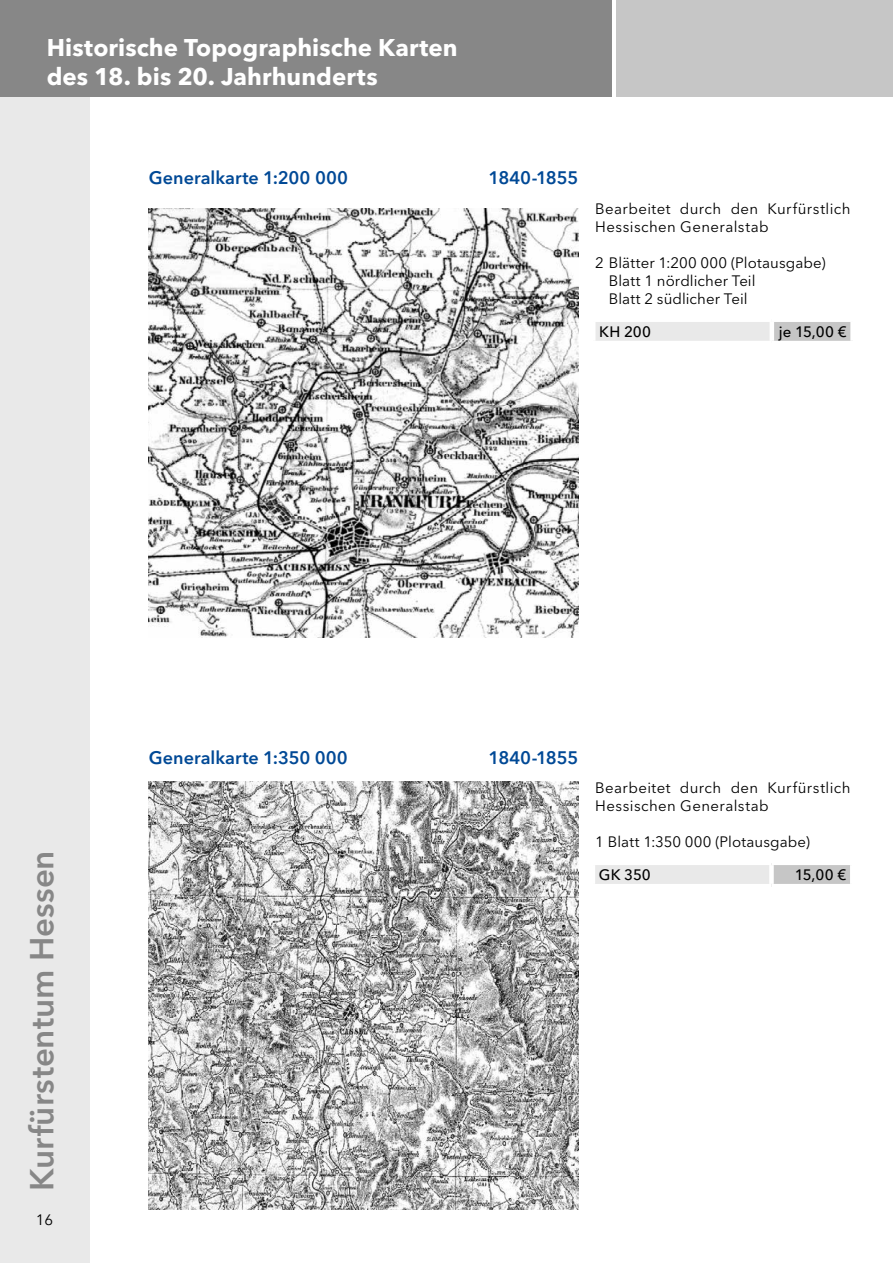
<style>
.page{position:relative;width:893px;height:1263px;background:#fff}
.page>*{position:absolute;margin:0;border:0;box-sizing:border-box;transform-origin:0 0}
.t1{font:600 33px "Avenir Next LT Pro";color:#878787}
.t2{font:700 24px/28.8px "Avenir Next LT Pro";letter-spacing:.005em;color:#fff}
.t3{font:600 18px "Avenir Next LT Pro";color:#004996}
.t4{font:15px/18px "Avenir Next LT Pro";letter-spacing:.025em;color:#000}
.t5{font:15px/18px "Avenir Next LT Pro";letter-spacing:.005em;color:#000}
.t6{font:500 15px "Avenir Next LT Pro";color:#000}
</style>
<div class="page">
<div style="left:0;top:0;width:89px;height:1263px;background:#e9e9e9"></div>
<div style="left:593px;top:863px;width:178px;height:23px;background:#e9e9e9"></div>
<div style="left:771px;top:863px;width:81px;height:23px;background:#c6c6c6"></div>
<hr style="left:591px;top:884px;width:180px;height:4px;background:#fff">
<hr style="left:771px;top:884px;width:83px;height:4px;background:#fff">
<hr style="left:850px;top:865px;width:4px;height:19px;background:#fff">
<div style="left:769px;top:865px;width:5px;height:19px;background:#fff"></div>
<hr style="left:591px;top:865px;width:4px;height:19px;background:#fff">
<div style="left:591px;top:860px;width:180px;height:5px;background:#fff"></div>
<div style="left:771px;top:860px;width:83px;height:5px;background:#fff"></div>
<div style="left:593px;top:320px;width:179px;height:23px;background:#e9e9e9"></div>
<div style="left:772px;top:320px;width:81px;height:23px;background:#c6c6c6"></div>
<hr style="left:591px;top:341px;width:181px;height:4px;background:#fff">
<hr style="left:772px;top:341px;width:83px;height:4px;background:#fff">
<div style="left:850px;top:322px;width:5px;height:19px;background:#fff"></div>
<hr style="left:770px;top:322px;width:4px;height:19px;background:#fff">
<hr style="left:591px;top:322px;width:4px;height:19px;background:#fff">
<div style="left:591px;top:317px;width:181px;height:5px;background:#fff"></div>
<div style="left:772px;top:317px;width:83px;height:5px;background:#fff"></div>
<div style="left:617px;top:0;width:276px;height:97px;background:#c6c6c6"></div>
<div style="left:0;top:0;width:611px;height:97px;background:#878787"></div>
<img style="left:149px;top:208px;width:429px;height:430px">
<img style="left:149px;top:782px;width:429px;height:427px">
<p class="t2" style="left:47px;top:33px;width:412px">Historische Topographische Karten des 18. bis 20. Jahrhunderts</p>
<p class="t3" style="left:149px;top:166px;width:201px">Generalkarte 1:200 000</p>
<p class="t3" style="left:489px;top:166px;width:91px">1840-1855</p>
<p class="t4" style="left:595px;top:200px;width:257px">Bearbeitet durch den Kurfürstlich<br>Hessischen Generalstab</p>
<p class="t5" style="left:609px;top:254px;width:218px;text-indent:-14px">2 Blätter 1:200 000 (Plotausgabe)<br>Blatt 1 nördlicher Teil<br>Blatt 2 südlicher Teil</p>
<p class="t6" style="left:599px;top:323px;width:53px">KH 200</p>
<p class="t6" style="left:779px;top:323px;width:69px">je 15,00 €</p>
<p class="t1" style="left:22px;top:1191px;width:342px;rotate:-90deg">Kurfürstentum Hessen</p>
<p class="t4" style="left:36px;top:1211px;width:19px">16</p>
<p class="t3" style="left:149px;top:747px;width:201px">Generalkarte 1:350 000</p>
<p class="t3" style="left:489px;top:747px;width:91px">1840-1855</p>
<p class="t4" style="left:595px;top:779px;width:257px">Bearbeitet durch den Kurfürstlich<br>Hessischen Generalstab</p>
<p class="t5" style="left:595px;top:833px;width:216px">1 Blatt 1:350 000 (Plotausgabe)</p>
<p class="t6" style="left:599px;top:866px;width:53px">GK 350</p>
<p class="t6" style="left:795px;top:866px;width:53px">15,00 €</p>
</div>
